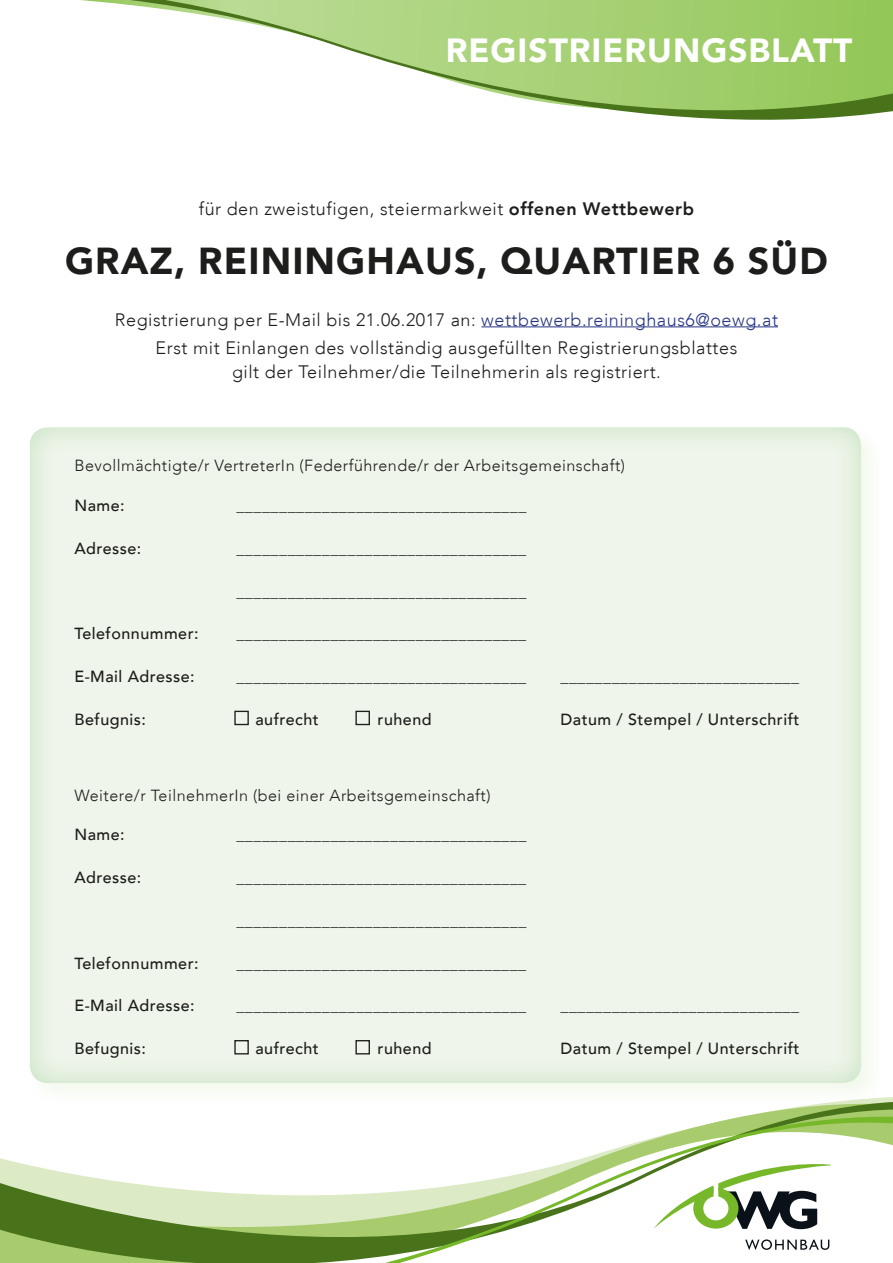
<style>
.page{position:relative;width:893px;height:1263px;background:#fff}
.page>*{position:absolute;margin:0;border:0;box-sizing:border-box;transform-origin:0 0}
.t1{font:900 37.5px "Avenir LT";letter-spacing:.03em;color:#1d1d1b}
.t2{font:900 33.45px "Avenir LT";letter-spacing:.03em;color:#fff}
.t3{font:300 18px/24px "Avenir LT";letter-spacing:.03em;color:#1d1d1b;text-align:center}
.t4{font:500 16.05px "Avenir LT";letter-spacing:.03em;color:#1d1d1b}
.t5{font:300 16.05px "Avenir LT";letter-spacing:.03em;color:#1d1d1b}
.s1{font-weight:800}
.s2{color:#283583}
</style>
<div class="page">
<svg style="left:81px;top:0;width:812px;height:120px"></svg>
<svg style="left:0;top:1097px;width:893px;height:166px"></svg>
<svg style="left:654px;top:1161px;width:176px;height:68px"></svg>
<svg style="left:745px;top:1239px;width:84px;height:11px"></svg>
<hr style="left:481px;top:326px;width:297px;height:1px;background:#283583">
<div style="left:26px;top:423px;width:860px;height:685px;background:#fafcf8"></div>
<div style="left:29px;top:422px;width:832px;height:662px;background:#eff5ea"></div>
<div style="left:234px;top:711px;width:15px;height:14px;border:1px solid #1d1d1b"></div>
<div style="left:355px;top:711px;width:15px;height:14px;border:1px solid #1d1d1b"></div>
<div style="left:234px;top:1040px;width:15px;height:14px;border:1px solid #1d1d1b"></div>
<div style="left:355px;top:1040px;width:15px;height:14px;border:1px solid #1d1d1b"></div>
<p class="t2" style="left:446px;top:30px;width:408px">REGISTRIERUNGSBLATT</p>
<p class="t3" style="left:199px;top:196px;width:497px">für den zweistufigen, steiermarkweit <span class="s1">offenen Wettbewerb</span></p>
<p class="t1" style="left:65px;top:238px;width:764px">GRAZ, REININGHAUS, QUARTIER 6 SÜD</p>
<p class="t3" style="left:115px;top:307px;width:665px">Registrierung per E-Mail bis 21.06.2017 an: <span class="s2">wettbewerb.reininghaus6@oewg.at</span></p>
<p class="t3" style="left:156px;top:336px;width:583px">Erst mit Einlangen des vollständig ausgefüllten Registrierungsblattes gilt der Teilnehmer/die Teilnehmerin als registriert.</p>
<p class="t5" style="left:74px;top:456px;width:552px">Bevollmächtigte/r VertreterIn (Federführende/r der Arbeitsgemeinschaft)</p>
<p class="t4" style="left:74px;top:496px;width:52px">Name:</p>
<p class="t4" style="left:236px;top:496px;width:291px">__________________________________</p>
<p class="t4" style="left:74px;top:539px;width:68px">Adresse:</p>
<p class="t4" style="left:236px;top:539px;width:291px">__________________________________</p>
<p class="t4" style="left:74px;top:624px;width:126px">Telefonnummer:</p>
<p class="t4" style="left:74px;top:667px;width:122px">E-Mail Adresse:</p>
<p class="t4" style="left:236px;top:582px;width:291px">__________________________________</p>
<p class="t4" style="left:236px;top:624px;width:291px">__________________________________</p>
<p class="t4" style="left:236px;top:667px;width:291px">__________________________________</p>
<p class="t4" style="left:560px;top:667px;width:240px">____________________________</p>
<p class="t4" style="left:74px;top:710px;width:73px">Befugnis:</p>
<p class="t4" style="left:255px;top:710px;width:65px">aufrecht</p>
<p class="t4" style="left:378px;top:710px;width:56px">ruhend</p>
<p class="t4" style="left:560px;top:710px;width:241px">Datum / Stempel / Unterschrift</p>
<p class="t5" style="left:74px;top:785px;width:418px">Weitere/r TeilnehmerIn (bei einer Arbeitsgemeinschaft)</p>
<p class="t4" style="left:74px;top:825px;width:52px">Name:</p>
<p class="t4" style="left:236px;top:825px;width:291px">__________________________________</p>
<p class="t4" style="left:74px;top:868px;width:68px">Adresse:</p>
<p class="t4" style="left:236px;top:868px;width:291px">__________________________________</p>
<p class="t4" style="left:74px;top:954px;width:126px">Telefonnummer:</p>
<p class="t4" style="left:74px;top:997px;width:122px">E-Mail Adresse:</p>
<p class="t4" style="left:236px;top:911px;width:291px">__________________________________</p>
<p class="t4" style="left:236px;top:954px;width:291px">__________________________________</p>
<p class="t4" style="left:236px;top:997px;width:291px">__________________________________</p>
<p class="t4" style="left:560px;top:997px;width:240px">____________________________</p>
<p class="t4" style="left:74px;top:1039px;width:73px">Befugnis:</p>
<p class="t4" style="left:255px;top:1039px;width:65px">aufrecht</p>
<p class="t4" style="left:378px;top:1039px;width:56px">ruhend</p>
<p class="t4" style="left:560px;top:1039px;width:241px">Datum / Stempel / Unterschrift</p>
</div>
